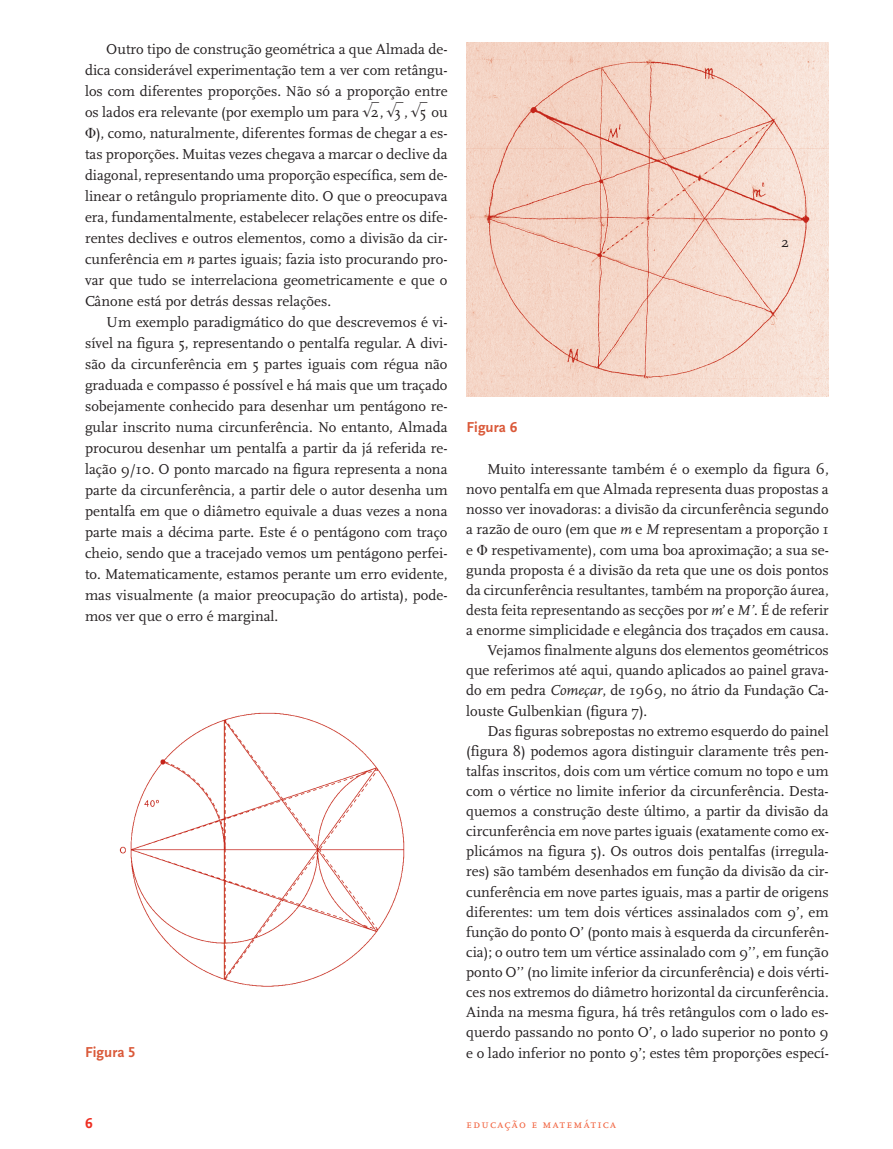
<style>
.page{position:relative;width:893px;height:1149px;background:#fff}
.page>*{position:absolute;margin:0;border:0;box-sizing:border-box;transform-origin:0 0}
.Texto_ARTIGOS{font:15px/20.1px "Scala";color:#231f20;text-align:justify}
.LEGENDA_TITULO{font:700 15px "Scala Sans Pro";color:#da5939}
.Texto_ARTIGOS-2{font:15px "Times";color:#231f20}
.t1{font:15px "Scala Sans Bold SC";color:#ee2e22}
.t2{font:12px "Scala Caps";letter-spacing:.1em;color:#f1633f}
.s1{font-family:"Times"}
.s2{font-family:"Times New Roman"}
.s3{font-style:italic}
</style>
<div class="page">
<img style="left:119px;top:712px;width:286px;height:275px">
<img style="left:466px;top:43px;width:363px;height:353px">
<p class="Texto_ARTIGOS" style="left:85px;top:38px;width:364px;line-height:21px;text-indent:21px">Outro tipo de construção geométrica a que Almada de&shy;dica considerável experimentação tem a ver com retângu&shy;los com diferentes proporções. Não só a proporção entre os lados era relevante (por exemplo um para <span class="s1">√</span>2, <span class="s1">√</span>3 , <span class="s1">√</span>5 ou</p>
<p class="Texto_ARTIGOS" style="left:85px;top:86px;width:364px;line-height:31.5px;text-indent:334px"><span class="s1">−<br></span><span class="s2">Φ</span>), como, naturalmente, diferentes formas de chegar a es-</p>
<p class="Texto_ARTIGOS" style="left:85px;top:143px;width:364px;line-height:21px">tas proporções. Muitas vezes chegava a marcar o declive da diagonal, representando uma proporção específica, sem de&shy;linear o retângulo propriamente dito. O que o preocupava era, fundamentalmente, estabelecer relações entre os dife&shy;rentes declives e outros elementos, como a divisão da cir&shy;cunferência em <span class="s3">n</span> partes iguais; fazia isto procurando pro&shy;var que tudo se interrelaciona geometricamente e que o Cânone está por detrás dessas relações.</p>
<p class="Texto_ARTIGOS" style="left:85px;top:311px;width:364px;line-height:21px;text-indent:21px">Um exemplo paradigmático do que descrevemos é vi&shy;sível na figura 5, representando o pentalfa regular. A divi&shy;são da circunferência em 5 partes iguais com régua não graduada e compasso é possível e há mais que um traçado sobejamente conhecido para desenhar um pentágono re&shy;gular inscrito numa circunferência. No entanto, Almada procurou desenhar um pentalfa a partir da já referida re&shy;lação 9/10. O ponto marcado na figura representa a nona parte da circunferência, a partir dele o autor desenha um pentalfa em que o diâmetro equivale a duas vezes a nona parte mais a décima parte. Este é o pentágono com traço cheio, sendo que a tracejado vemos um pentágono perfei&shy;to. Matematicamente, estamos perante um erro evidente, mas visualmente (a maior preocupação do artista), pode&shy;mos ver que o erro é marginal.</p>
<p class="Texto_ARTIGOS-2" style="left:371px;top:87px;width:10px">−</p>
<p class="Texto_ARTIGOS-2" style="left:395px;top:87px;width:10px">−</p>
<p class="LEGENDA_TITULO" style="left:466px;top:418px;width:52px">Figura 6</p>
<p class="Texto_ARTIGOS" style="left:781px;top:233px;width:9px">2</p>
<p class="Texto_ARTIGOS" style="left:466px;top:459px;width:364px;text-indent:21px">Muito interessante também é o exemplo da figura 6, novo pentalfa em que Almada representa duas propostas a nosso ver inovadoras: a divisão da circunferência segundo a razão de ouro (em que <span class="s3">m</span> e <span class="s3">M</span> representam a proporção 1 e <span class="s2">Φ</span> respetivamente), com uma boa aproximação; a sua se&shy;gunda proposta é a divisão da reta que une os dois pontos da circunferência resultantes, também na proporção áurea, desta feita representando as secções por <span class="s3">m’</span> e <span class="s3">M’</span>. É de referir a enorme simplicidade e elegância dos traçados em causa.</p>
<p class="Texto_ARTIGOS" style="left:466px;top:640px;width:364px;text-indent:21px">Vejamos finalmente alguns dos elementos geométricos que referimos até aqui, quando aplicados ao painel grava&shy;do em pedra <span class="s3">Começar</span>, de 1969, no átrio da Fundação Ca&shy;louste Gulbenkian (figura 7).</p>
<p class="Texto_ARTIGOS" style="left:466px;top:720px;width:364px;text-indent:21px">Das figuras sobrepostas no extremo esquerdo do painel (figura 8) podemos agora distinguir claramente três pen&shy;talfas inscritos, dois com um vértice comum no topo e um com o vértice no limite inferior da circunferência. Desta&shy;quemos a construção deste último, a partir da divisão da circunferência em nove partes iguais (exatamente como ex&shy;plicámos na figura 5). Os outros dois pentalfas (irregula&shy;res) são também desenhados em função da divisão da cir&shy;cunferência em nove partes iguais, mas a partir de origens diferentes: um tem dois vértices assinalados com 9’, em função do ponto O’ (ponto mais à esquerda da circunferên&shy;cia); o outro tem um vértice assinalado com 9’’, em função ponto O’’ (no limite inferior da circunferência) e dois vérti&shy;ces nos extremos do diâmetro horizontal da circunferência.<br>Ainda na mesma figura, há três retângulos com o lado es&shy;querdo passando no ponto O’, o lado superior no ponto 9</p>
<p class="LEGENDA_TITULO" style="left:85px;top:1043px;width:52px">Figura 5</p>
<p class="Texto_ARTIGOS" style="left:466px;top:1043px;width:364px">e o lado inferior no ponto 9’; estes têm proporções especí-</p>
<p class="t1" style="left:85px;top:1114px;width:9px">6</p>
<p class="t2" style="left:466px;top:1116px;width:151px">educação e matemática</p>
</div>
